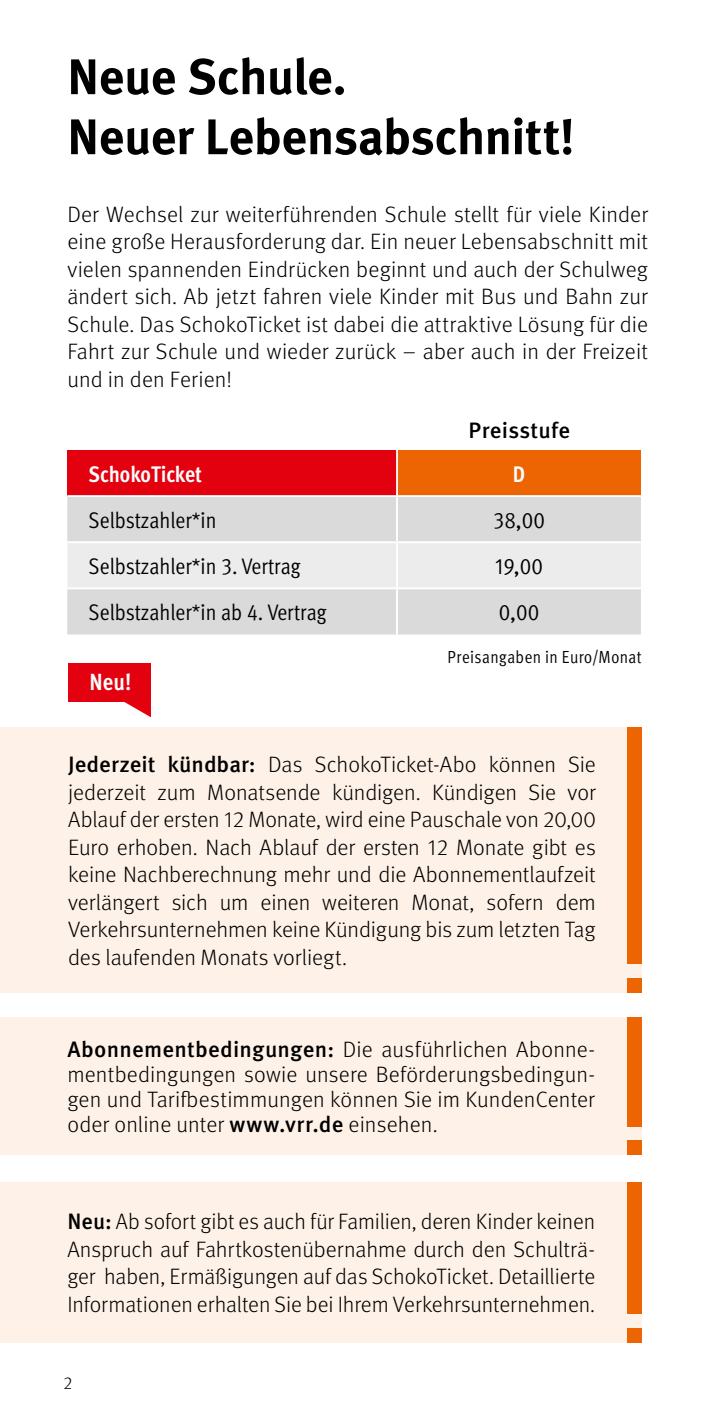
<style>
.page{position:relative;width:709px;height:1418px;background:#fff}
.page>*{position:absolute;margin:0;border:0;box-sizing:border-box;transform-origin:0 0}
.t1{font:700 50px/60px "Meta Pro";letter-spacing:-.015em;color:#000}
.t2{font:700 condensed 23.5px "Meta Pro";color:#fff}
.t3{font:22.5px "Meta Pro Cond Norm";letter-spacing:-.005em;color:#000}
.t4{font:condensed 22.5px "Meta Pro";color:#000}
.t5{font:700 condensed 22.5px "Meta Pro";color:#fff}
.t6{font:300 22.25px/27.5px "Meta Pro";color:#000;text-align:justify}
.t7{font:500 22.25px "Meta Pro";letter-spacing:.01em;color:#000}
.t8{font:condensed 17.5px "Meta Pro";letter-spacing:.02em;color:#000}
.t9{font:300 17.5px "Meta Pro";color:#000}
.s1{font-weight:500}
</style>
<div class="page">
<div style="left:67px;top:450px;width:330px;height:46px;background:#e3000f"></div>
<div style="left:397px;top:450px;width:244px;height:46px;background:#ec6502"></div>
<div style="left:67px;top:497px;width:574px;height:137px;background:#dadada"></div>
<div style="left:67px;top:543px;width:574px;height:44px;background:#ececed"></div>
<hr style="left:396px;top:450px;width:2px;height:45px;background:#fff">
<hr style="left:67px;top:495px;width:330px;height:2px;background:#fff">
<hr style="left:397px;top:495px;width:244px;height:2px;background:#fff">
<hr style="left:396px;top:497px;width:2px;height:44px;background:#fff">
<hr style="left:396px;top:543px;width:2px;height:44px;background:#fff">
<hr style="left:67px;top:587px;width:330px;height:2px;background:#fff">
<hr style="left:397px;top:587px;width:244px;height:2px;background:#fff">
<hr style="left:396px;top:589px;width:2px;height:45px;background:#fff">
<hr style="left:67px;top:541px;width:330px;height:2px;background:#fff">
<hr style="left:397px;top:541px;width:244px;height:2px;background:#fff">
<div style="left:0;top:727px;width:641px;height:265px;background:#fef1e7"></div>
<div style="left:627px;top:727px;width:14px;height:236px;background:#ec6502"></div>
<div style="left:627px;top:978px;width:14px;height:14px;background:#ec6502"></div>
<div style="left:0;top:1017px;width:641px;height:137px;background:#fef1e7"></div>
<div style="left:627px;top:1017px;width:14px;height:109px;background:#ec6502"></div>
<div style="left:627px;top:1140px;width:14px;height:14px;background:#ec6502"></div>
<div style="left:0;top:1181px;width:641px;height:160px;background:#fef1e7"></div>
<div style="left:627px;top:1181px;width:14px;height:132px;background:#ec6502"></div>
<div style="left:627px;top:1327px;width:14px;height:14px;background:#ec6502"></div>
<svg style="left:123px;top:701px;width:28px;height:16px"></svg>
<div style="left:68px;top:663px;width:83px;height:38px;background:#e3000f"></div>
<h1 class="t1" style="left:67px;top:44px;width:509px">Neue Schule.<br>Neuer Lebensabschnitt!</h1>
<p class="t6" style="left:67px;top:199px;width:582px">Der Wechsel zur weiterführenden Schule stellt für viele Kinder eine große Herausforderung dar. Ein neuer Lebensabschnitt mit vielen spannenden Eindrücken beginnt und auch der Schulweg ändert sich. Ab jetzt fahren viele Kinder mit Bus und Bahn zur Schule. Das SchokoTicket ist dabei die attraktive Lösung für die Fahrt zur Schule und wieder zurück – aber auch in der Freizeit und in den Ferien!</p>
<p class="t7" style="left:468px;top:412px;width:103px">Preisstufe</p>
<p class="t5" style="left:89px;top:456px;width:115px">SchokoTicket</p>
<p class="t5" style="left:513px;top:456px;width:14px">D</p>
<p class="t3" style="left:89px;top:503px;width:129px">Selbstzahler*in</p>
<p class="t4" style="left:493px;top:503px;width:53px">38,00</p>
<p class="t3" style="left:89px;top:549px;width:213px">Selbstzahler*in 3. Vertrag</p>
<p class="t4" style="left:495px;top:549px;width:49px">19,00</p>
<p class="t3" style="left:89px;top:595px;width:239px">Selbstzahler*in ab 4. Vertrag</p>
<p class="t4" style="left:498px;top:596px;width:42px">0,00</p>
<p class="t2" style="left:90px;top:664px;width:43px">Neu!</p>
<p class="t8" style="left:447px;top:644px;width:195px">Preisangaben in Euro/Monat</p>
<p class="t6" style="left:68px;top:749px;width:529px"><span class="s1">Jederzeit kündbar:</span> Das SchokoTicket-Abo können Sie jederzeit zum Monatsende kündigen. Kündigen Sie vor Ablauf der ersten 12 Monate, wird eine Pauschale von 20,00<br>Euro erhoben. Nach Ablauf der ersten 12 Monate gibt es keine Nachberechnung mehr und die Abonnementlaufzeit verlängert sich um einen weiteren Monat, sofern dem Verkehrsunternehmen keine Kündigung bis zum letzten Tag des laufenden Monats vorliegt.</p>
<p class="t6" style="left:67px;top:1035px;width:529px;line-height:25px"><span class="s1">Abonnementbedingungen:</span> Die ausführlichen Abonne&shy;mentbedingungen sowie unsere Beförderungsbedingun&shy;gen und Tarifbestimmungen können Sie im KundenCenter oder online unter <span class="s1">www.vrr.de</span> einsehen.</p>
<p class="t6" style="left:67px;top:1206px;width:529px"><span class="s1">Neu:</span> Ab sofort gibt es auch für Familien, deren Kinder keinen Anspruch auf Fahrtkostenübernahme durch den Schulträ&shy;ger haben, Ermäßigungen auf das SchokoTicket. Detaillierte Informationen erhalten Sie bei Ihrem Verkehrsunternehmen.</p>
<p class="t9" style="left:63px;top:1370px;width:10px">2</p>
</div>
